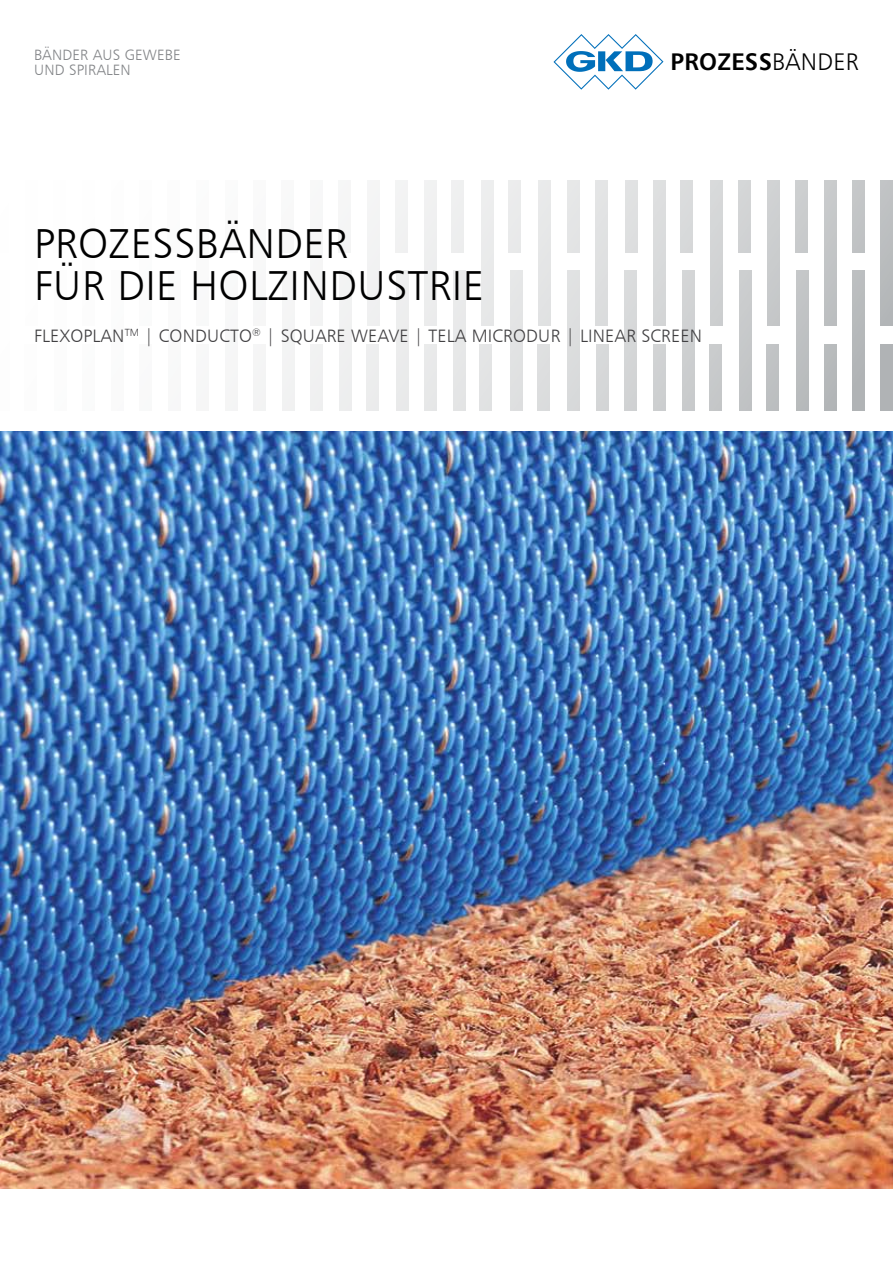
<style>
.page{position:relative;width:893px;height:1263px;background:#fff}
.page>*{position:absolute;margin:0;border:0;box-sizing:border-box;transform-origin:0 0}
.t1{font:42px/42px "Humanist 777 BT Light B";letter-spacing:.01em;color:#000}
.t2{font:23.85px "Humanist 777 BT Bold B";letter-spacing:.01em;color:#000}
.t3{font:18px "Humanist 777 BT Light B";letter-spacing:.01em;color:#414042}
.t4{font:15px/15px "Humanist 777 BT Light B";letter-spacing:.01em;color:#828487}
.s1{font-family:"Humanist 777 BT Light B"}
</style>
<div class="page">
<div style="left:653px;top:180px;width:12px;height:145px;background:#d9dbdc"></div>
<div style="left:653px;top:344px;width:13px;height:67px;background:#ced0d2"></div>
<div style="left:625px;top:180px;width:12px;height:73px;background:#dfe0e1"></div>
<div style="left:709px;top:344px;width:13px;height:67px;background:#c7c9cb"></div>
<div style="left:681px;top:180px;width:12px;height:73px;background:#d9dadb"></div>
<div style="left:82px;top:344px;width:12px;height:67px;background:#fbfbfb"></div>
<div style="left:766px;top:344px;width:13px;height:67px;background:#bec1c2"></div>
<div style="left:738px;top:180px;width:12px;height:73px;background:#d2d4d5"></div>
<div style="left:139px;top:344px;width:13px;height:67px;background:#f9f9fa"></div>
<div style="left:824px;top:344px;width:12px;height:67px;background:#b0b3b5"></div>
<div style="left:795px;top:180px;width:13px;height:73px;background:#cacccd"></div>
<div style="left:196px;top:344px;width:12px;height:67px;background:#f7f7f7"></div>
<div style="left:880px;top:344px;width:13px;height:67px;background:#b0b3b5"></div>
<div style="left:852px;top:180px;width:12px;height:73px;background:#c2c5c6"></div>
<div style="left:253px;top:344px;width:13px;height:67px;background:#f4f4f4"></div>
<div style="left:225px;top:180px;width:12px;height:73px;background:#fafafa"></div>
<div style="left:310px;top:344px;width:12px;height:67px;background:#f0f1f1"></div>
<div style="left:281px;top:180px;width:13px;height:73px;background:#f8f8f8"></div>
<div style="left:366px;top:344px;width:13px;height:67px;background:#eceded"></div>
<div style="left:338px;top:180px;width:12px;height:73px;background:#f5f6f6"></div>
<div style="left:424px;top:344px;width:12px;height:67px;background:#e8e9e9"></div>
<div style="left:395px;top:180px;width:13px;height:73px;background:#f2f2f3"></div>
<div style="left:480px;top:344px;width:12px;height:67px;background:#e2e3e4"></div>
<div style="left:451px;top:180px;width:12px;height:73px;background:#eeefef"></div>
<div style="left:537px;top:344px;width:12px;height:67px;background:#dddedf"></div>
<div style="left:508px;top:180px;width:13px;height:73px;background:#eaebeb"></div>
<div style="left:596px;top:344px;width:12px;height:67px;background:#d6d7d8"></div>
<div style="left:567px;top:180px;width:13px;height:73px;background:#e4e5e6"></div>
<div style="left:710px;top:180px;width:12px;height:145px;background:#d3d4d5"></div>
<div style="left:767px;top:180px;width:12px;height:145px;background:#cbcdce"></div>
<div style="left:824px;top:180px;width:12px;height:145px;background:#c3c5c7"></div>
<div style="left:196px;top:180px;width:13px;height:145px;background:#fafafa"></div>
<div style="left:881px;top:180px;width:12px;height:145px;background:#babdbe"></div>
<div style="left:253px;top:180px;width:13px;height:145px;background:#f8f8f8"></div>
<div style="left:310px;top:180px;width:12px;height:145px;background:#f5f6f6"></div>
<div style="left:367px;top:180px;width:12px;height:145px;background:#f2f3f3"></div>
<div style="left:424px;top:180px;width:12px;height:145px;background:#eeefef"></div>
<div style="left:481px;top:180px;width:12px;height:145px;background:#eaebeb"></div>
<div style="left:538px;top:180px;width:12px;height:145px;background:#e5e6e6"></div>
<div style="left:595px;top:180px;width:12px;height:145px;background:#e0e1e1"></div>
<div style="left:682px;top:271px;width:12px;height:140px;background:#ced0d1"></div>
<div style="left:739px;top:271px;width:12px;height:140px;background:#c6c9ca"></div>
<div style="left:111px;top:271px;width:13px;height:140px;background:#fbfbfb"></div>
<div style="left:796px;top:271px;width:12px;height:140px;background:#bdc0c2"></div>
<div style="left:168px;top:271px;width:13px;height:140px;background:#f9f9f9"></div>
<div style="left:853px;top:271px;width:12px;height:140px;background:#b0b3b5"></div>
<div style="left:225px;top:271px;width:13px;height:140px;background:#f6f7f7"></div>
<div style="left:282px;top:271px;width:13px;height:140px;background:#f3f4f4"></div>
<div style="left:339px;top:271px;width:12px;height:140px;background:#f0f0f1"></div>
<div style="left:396px;top:271px;width:12px;height:140px;background:#eceded"></div>
<div style="left:453px;top:271px;width:12px;height:140px;background:#e7e8e9"></div>
<div style="left:510px;top:271px;width:12px;height:140px;background:#e2e3e4"></div>
<div style="left:567px;top:271px;width:12px;height:140px;background:#dcddde"></div>
<div style="left:624px;top:271px;width:12px;height:140px;background:#d5d7d8"></div>
<svg style="left:553px;top:34px;width:110px;height:56px"></svg>
<img style="left:0;top:432px;width:893px;height:756px">
<p class="t4" style="left:34px;top:47px;width:148px">BÄNDER AUS GEWEBE<br>UND SPIRALEN</p>
<h2 class="t2" style="left:670px;top:47px;width:190px">PROZESS<span class="s1">BÄNDER</span></h2>
<h1 class="t1" style="left:34px;top:222px;width:451px">PROZESSBÄNDER<br>FÜR DIE HOLZINDUSTRIE</h1>
<p class="t3" style="left:34px;top:325px;width:670px">FLEXOPLAN<sup>TM</sup> | CONDUCTO<sup>®</sup> | SQUARE WEAVE | TELA MICRODUR | LINEAR SCREEN</p>
</div>
